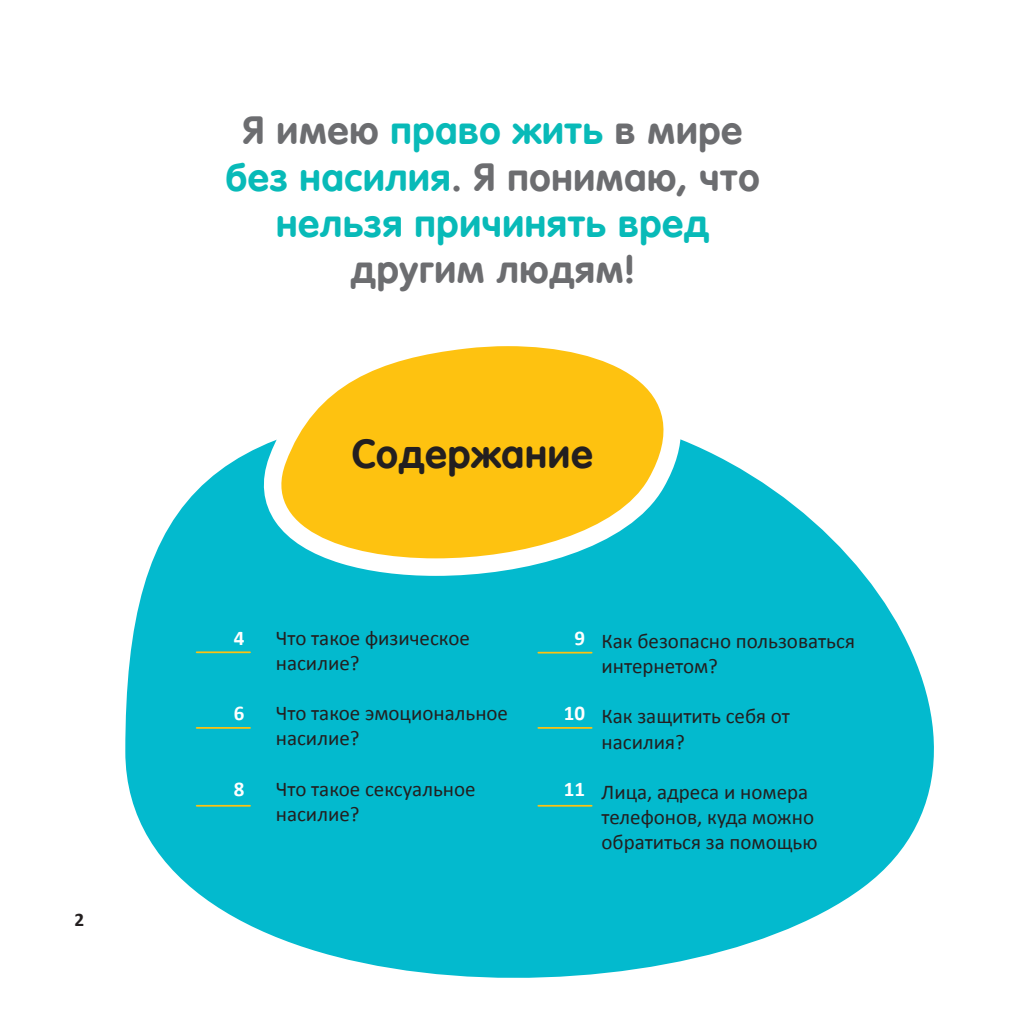
<style>
.page{position:relative;width:1012px;height:1012px;background:#fff}
.page>*{position:absolute;margin:0;border:0;box-sizing:border-box;transform-origin:0 0}
.t1{font:700 39.55px "VAG Rounded Next";letter-spacing:.02em;color:#231f20}
.t2{font:700 38.5px/46.2px "VAG Rounded Next";letter-spacing:.02em;color:#08bab8;text-align:center}
.t3{font:700 38.5px "VAG Rounded Next";letter-spacing:.02em;color:#6c6d70}
.t4{font:21px/25.2px "Calibri";color:#231f20}
.t5{font:700 21px "Calibri";color:#fff}
.t6{font:700 19.25px "Calibri";color:#231f20}
.s1{color:#6c6d70}
</style>
<div class="page">
<svg style="left:125px;top:447px;width:809px;height:531px;fill:#03bace"></svg>
<svg style="left:260px;top:346px;width:441px;height:230px;fill:#fec210"></svg>
<hr style="left:197px;top:651px;width:53px;height:2px;background:#fec210">
<hr style="left:197px;top:727px;width:53px;height:2px;background:#fec210">
<hr style="left:197px;top:805px;width:53px;height:2px;background:#fec210">
<hr style="left:538px;top:652px;width:54px;height:2px;background:#fec210">
<hr style="left:538px;top:727px;width:54px;height:2px;background:#fec210">
<hr style="left:538px;top:805px;width:54px;height:2px;background:#fec210">
<p class="t6" style="left:75px;top:906px;width:11px">2</p>
<h2 class="t2" style="left:226px;top:108px;width:535px"><span class="s1">Я имею</span> право жить <span class="s1">в мире </span>без насилия<span class="s1">. Я понимаю, что </span>нельзя причинять вред</h2>
<h2 class="t3" style="left:351px;top:244px;width:285px">другим людям!</h2>
<h1 class="t1" style="left:352px;top:428px;width:242px">Содержание</h1>
<p class="t5" style="left:234px;top:623px;width:12px">4</p>
<p class="t5" style="left:234px;top:698px;width:12px">6</p>
<p class="t5" style="left:234px;top:774px;width:12px">8</p>
<p class="t4" style="left:276px;top:624px;width:196px">Что такое физическое насилие?</p>
<p class="t4" style="left:276px;top:700px;width:234px">Что такое эмоциональное насилие?</p>
<p class="t4" style="left:276px;top:775px;width:201px">Что такое сексуальное насилие?</p>
<p class="t5" style="left:574px;top:623px;width:12px">9</p>
<p class="t5" style="left:564px;top:698px;width:23px">10</p>
<p class="t5" style="left:564px;top:774px;width:23px">11</p>
<p class="t4" style="left:602px;top:627px;width:255px">Как безопасно пользоваться интернетом?</p>
<p class="t4" style="left:602px;top:703px;width:190px">Как защитить себя от насилия?</p>
<p class="t4" style="left:602px;top:778px;width:218px">Лица, адреса и номера телефонов, куда можно обратиться за помощью</p>
</div>
